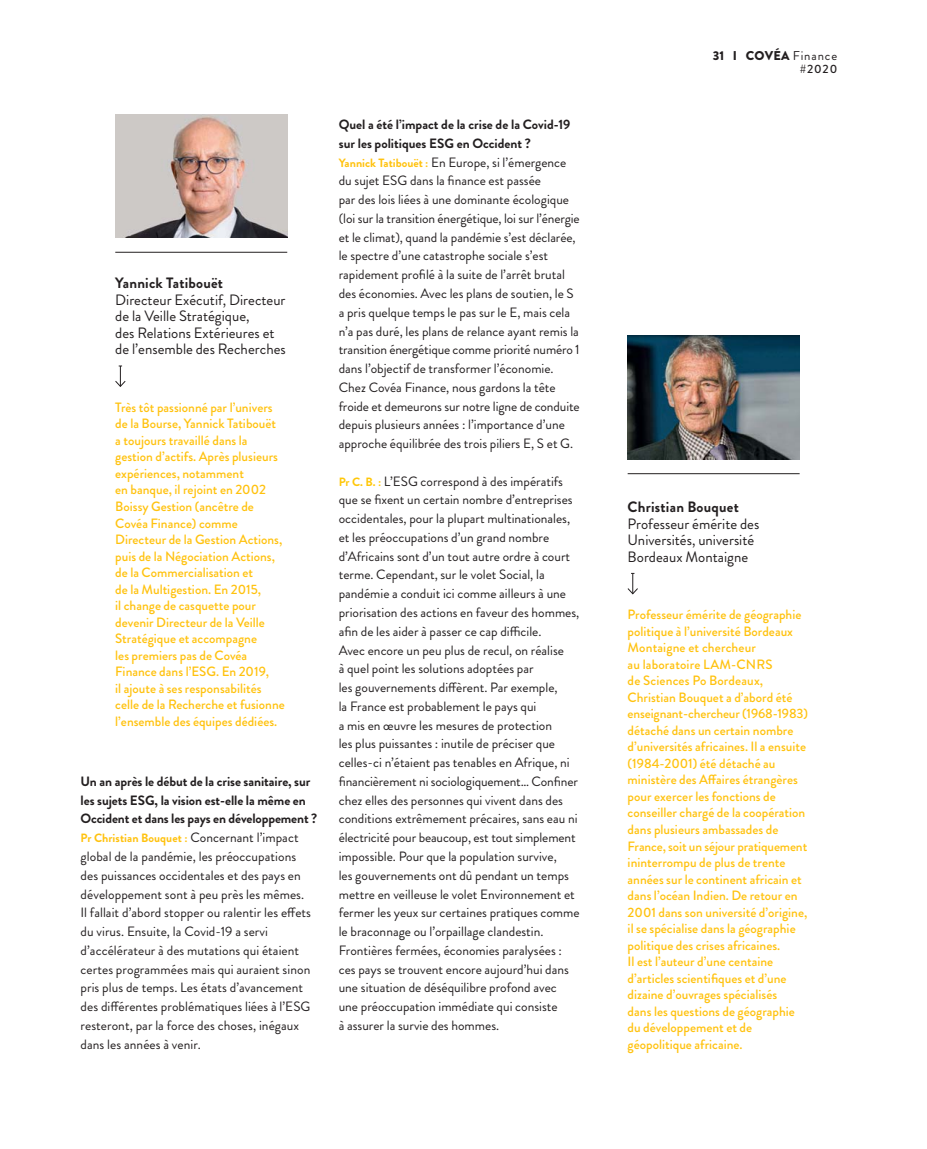
<style>
.page{position:relative;width:927px;height:1149px;background:#fff}
.page>*{position:absolute;margin:0;border:0;box-sizing:border-box;transform-origin:0 0}
.t1{font:15px/16.5px "Brandon Grotesque";color:#231f20}
.t2{font:700 15px "Brandon Grotesque";letter-spacing:.015em;color:#231f20}
.t3{font:13.5px/18.8px "Brandon Grotesque";color:#231f20}
.t4{font:500 13.5px/16.5px "Brandon Grotesque";color:#ffc20e}
.t5{font:700 13.5px/18.8px "Brandon Grotesque";letter-spacing:-.005em;color:#231f20}
.t6{font:900 12.75px "Brandon Grotesque";letter-spacing:.015em;color:#231f20}
.t7{font:700 12px "Brandon Grotesque";letter-spacing:.005em;color:#ffc20e}
.t8{font:500 12px "Brandon Grotesque";color:#231f20}
.s1{font-weight:400;font-size:13.5px;color:#231f20}
.s2{font-weight:700}
.s3{font-weight:700;font-size:12px;color:#ffc20e}
.s4{font-weight:700;font-size:12px;color:#ffc708}
.s5{font-weight:400}
</style>
<div class="page">
<img style="left:115px;top:114px;width:172px;height:124px">
<img style="left:628px;top:335px;width:172px;height:124px">
<svg style="left:115px;top:365px;width:11px;height:22px"></svg>
<hr style="left:115px;top:252px;width:172px;height:1px;background:#231f20">
<svg style="left:627px;top:573px;width:11px;height:21px"></svg>
<hr style="left:628px;top:473px;width:172px;height:1px;background:#231f20">
<p class="t2" style="left:115px;top:272px;width:109px">Yannick Tatibouët</p>
<p class="t1" style="left:115px;top:291px;width:172px">Directeur Exécutif, Directeur de la Veille Stratégique,<br>des Relations Extérieures et de l’ensemble des Recherches</p>
<p class="t4" style="left:115px;top:399px;width:171px">Très tôt passionné par l’univers de la Bourse, Yannick Tatibouët a toujours travaillé dans la gestion d’actifs. Après plusieurs expériences, notamment<br>en banque, il rejoint en 2002<br>Boissy Gestion (ancêtre de<br>Covéa Finance) comme<br>Directeur de la Gestion Actions, puis de la Négociation Actions, de la Commercialisation et<br>de la Multigestion. En 2015,<br>il change de casquette pour devenir Directeur de la Veille<br>Stratégique et accompagne<br>les premiers pas de Covéa<br>Finance dans l’ESG. En 2019,<br>il ajoute à ses responsabilités celle de la Recherche et fusionne l’ensemble des équipes dédiées.</p>
<p class="t5" style="left:81px;top:771px;width:238px">Un an après le début de la crise sanitaire, sur les sujets ESG, la vision est-elle la même en<br>Occident et dans les pays en développement ?</p>
<p class="t7" style="left:81px;top:829px;width:220px">Pr Christian Bouquet : <span class="s1">Concernant l’impact</span></p>
<p class="t3" style="left:81px;top:846px;width:232px">global de la pandémie, les préoccupations des puissances occidentales et des pays en développement sont à peu près les mêmes.<br>Il fallait d’abord stopper ou ralentir les effets du virus. Ensuite, la Covid-19 a servi d’accélérateur à des mutations qui étaient certes programmées mais qui auraient sinon pris plus de temps. Les états d’avancement des différentes problématiques liées à l’ESG resteront, par la force des choses, inégaux dans les années à venir.</p>
<p class="t3" style="left:339px;top:115px;width:242px"><span class="s2">Quel a été l’impact de la crise de la Covid-19 sur les politiques ESG en Occident ?<br></span><span class="s3">Yannick Tatibouët :</span> En Europe, si l’émergence du sujet ESG dans la finance est passée<br>par des lois liées à une dominante écologique (loi sur la transition énergétique, loi sur l’énergie et le climat), quand la pandémie s’est déclarée, le spectre d’une catastrophe sociale s’est rapidement profilé à la suite de l’arrêt brutal des économies. Avec les plans de soutien, le S a pris quelque temps le pas sur le E, mais cela n’a pas duré, les plans de relance ayant remis la transition énergétique comme priorité numéro 1 dans l’objectif de transformer l’économie.<br>Chez Covéa Finance, nous gardons la tête froide et demeurons sur notre ligne de conduite depuis plusieurs années : l’importance d’une approche équilibrée des trois piliers E, S et G.</p>
<p class="t3" style="left:339px;top:471px;width:242px"><span class="s4">Pr C. B. :</span> L’ESG correspond à des impératifs que se fixent un certain nombre d’entreprises occidentales, pour la plupart multinationales, et les préoccupations d’un grand nombre d’Africains sont d’un tout autre ordre à court terme. Cependant, sur le volet Social, la pandémie a conduit ici comme ailleurs à une priorisation des actions en faveur des hommes, afin de les aider à passer ce cap difficile.<br>Avec encore un peu plus de recul, on réalise<br>à quel point les solutions adoptées par<br>les gouvernements diffèrent. Par exemple,<br>la France est probablement le pays qui<br>a mis en œuvre les mesures de protection<br>les plus puissantes : inutile de préciser que celles-ci n’étaient pas tenables en Afrique, ni financièrement ni sociologiquement… Confiner chez elles des personnes qui vivent dans des conditions extrêmement précaires, sans eau ni électricité pour beaucoup, est tout simplement impossible. Pour que la population survive,<br>les gouvernements ont dû pendant un temps mettre en veilleuse le volet Environnement et fermer les yeux sur certaines pratiques comme le braconnage ou l’orpaillage clandestin.<br>Frontières fermées, économies paralysées : ces pays se trouvent encore aujourd’hui dans une situation de déséquilibre profond avec<br>une préoccupation immédiate qui consiste<br>à assurer la survie des hommes.</p>
<p class="t6" style="left:713px;top:47px;width:126px">31 I COVÉA <span class="s5">Finance</span></p>
<p class="t8" style="left:800px;top:60px;width:39px">#2020</p>
<p class="t2" style="left:628px;top:496px;width:113px">Christian Bouquet</p>
<p class="t1" style="left:628px;top:515px;width:133px">Professeur émérite des<br>Universités, université<br>Bordeaux Montaigne</p>
<p class="t4" style="left:628px;top:606px;width:182px">Professeur émérite de géographie politique à l’université Bordeaux<br>Montaigne et chercheur<br>au laboratoire LAM-CNRS<br>de Sciences Po Bordeaux,<br>Christian Bouquet a d’abord été enseignant-chercheur (1968-1983) détaché dans un certain nombre d’universités africaines. Il a ensuite (1984-2001) été détaché au ministère des Affaires étrangères pour exercer les fonctions de conseiller chargé de la coopération dans plusieurs ambassades de<br>France, soit un séjour pratiquement ininterrompu de plus de trente années sur le continent africain et dans l’océan Indien. De retour en<br>2001 dans son université d’origine, il se spécialise dans la géographie politique des crises africaines.<br>Il est l’auteur d’une centaine d’articles scientifiques et d’une dizaine d’ouvrages spécialisés<br>dans les questions de géographie du développement et de géopolitique africaine.</p>
</div>
